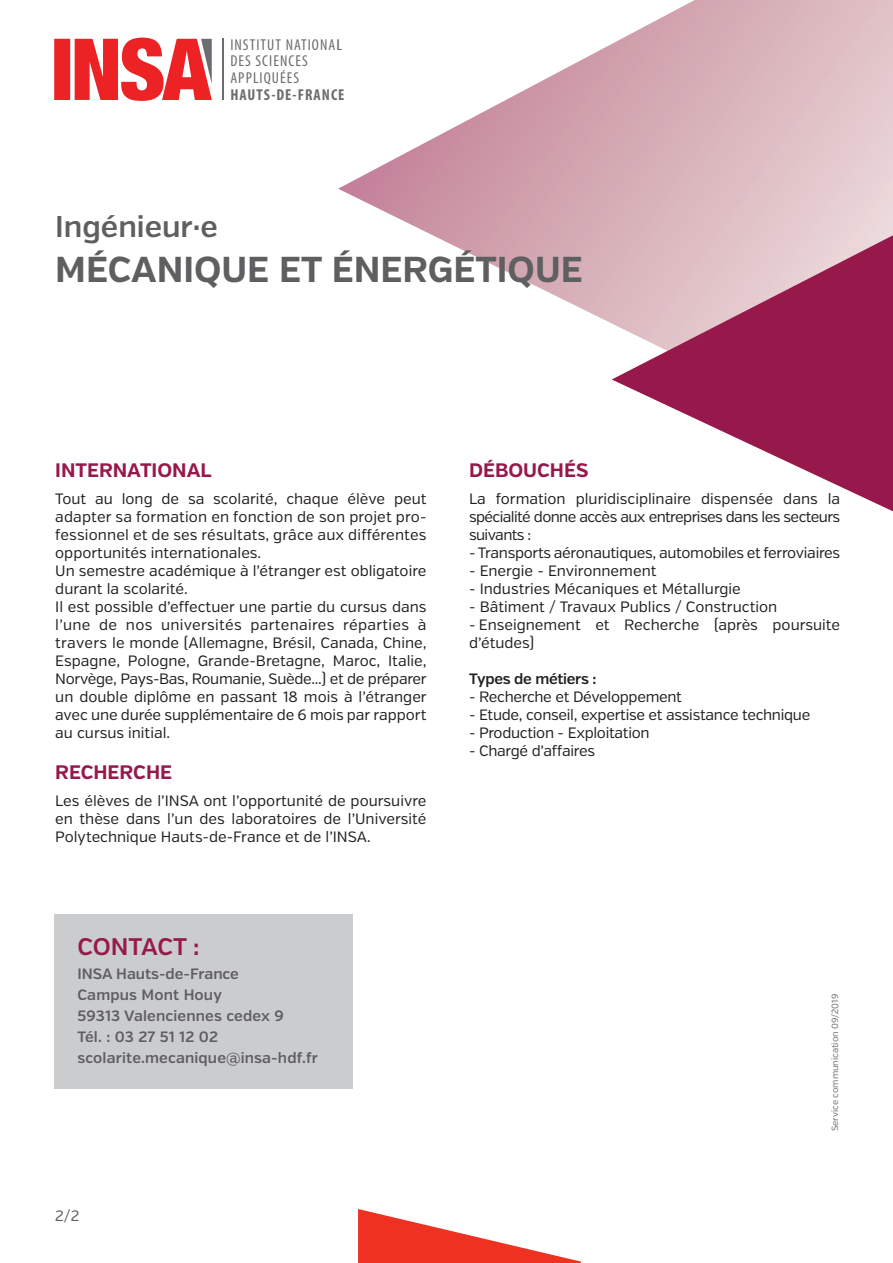
<style>
.page{position:relative;width:893px;height:1263px;background:#fff}
.page>*{position:absolute;margin:0;border:0;box-sizing:border-box;transform-origin:0 0}
.t1{font:700 36px "Verb";color:#5f5f62}
.t2{font:600 30px "Verb";color:#5f5f62}
.t3{font:600 24px "Verb";letter-spacing:-.005em;color:#97194c}
.t4{font:700 19.5px "Verb";color:#97194c}
.t5{font:condensed 15.9px/16.8px "Myriad Pro";letter-spacing:.065em;color:#6c6d70}
.t6{font:15px/18px "Verb";letter-spacing:-.005em;color:#231f20;text-align:justify}
.t7{font:600 15px "Verb";letter-spacing:.01em;color:#5f5f62}
.t8{font:600 15px "Verb";letter-spacing:-.02em;color:#231f20}
.t9{font:15px "Verb";color:#5f5f62}
.t10{font:9px "Verb";color:#6c6d70}
.s1{font-weight:700}
</style>
<div class="page">
<div style="left:54px;top:914px;width:299px;height:175px;background:#cbccce"></div>
<svg style="left:54px;top:38px;width:158px;height:63px"></svg>
<hr style="left:223px;top:39px;width:1px;height:61px;background:#6c6d70">
<svg style="left:358px;top:1209px;width:223px;height:54px"></svg>
<svg style="left:338px;top:0;width:555px;height:324px"></svg>
<svg style="left:612px;top:235px;width:281px;height:276px"></svg>
<p class="t5" style="left:230px;top:36px;width:116px">INSTITUT NATIONAL<br>DES SCIENCES<br>APPLIQUÉES<br><span class="s1">HAUTS-DE-FRANCE</span></p>
<p class="t2" style="left:55px;top:209px;width:164px">Ingénieur.e</p>
<p class="t1" style="left:55px;top:248px;width:529px">MÉCANIQUE ET ÉNERGÉTIQUE</p>
<p class="t4" style="left:55px;top:458px;width:158px">INTERNATIONAL</p>
<p class="t6" style="left:55px;top:490px;width:373px">Tout au long de sa scolarité, chaque élève peut adapter sa formation en fonction de son projet pro&shy;fessionnel et de ses résultats, grâce aux différentes opportunités internationales.</p>
<p class="t6" style="left:55px;top:562px;width:373px">Un semestre académique à l’étranger est obligatoire durant la scolarité.</p>
<p class="t6" style="left:55px;top:598px;width:373px">Il est possible d’effectuer une partie du cursus dans l’une de nos universités partenaires réparties à travers le monde (Allemagne, Brésil, Canada, Chine, Espagne, Pologne, Grande-Bretagne, Maroc, Italie, Norvège, Pays-Bas, Roumanie, Suède...) et de préparer un double diplôme en passant 18 mois à l’étranger avec une durée supplémentaire de 6 mois par rapport au cursus initial.</p>
<p class="t4" style="left:55px;top:760px;width:118px">RECHERCHE</p>
<p class="t6" style="left:55px;top:792px;width:373px">Les élèves de l’INSA ont l’opportunité de poursuivre en thèse dans l’un des laboratoires de l’Université Polytechnique Hauts-de-France et de l’INSA.</p>
<p class="t3" style="left:77px;top:932px;width:124px">CONTACT :</p>
<p class="t7" style="left:77px;top:964px;width:163px">INSA Hauts-de-France</p>
<p class="t7" style="left:77px;top:985px;width:146px">Campus Mont Houy</p>
<p class="t7" style="left:77px;top:1006px;width:208px">59313 Valenciennes cedex 9</p>
<p class="t7" style="left:77px;top:1027px;width:142px">Tél. : 03 27 51 12 02</p>
<p class="t7" style="left:77px;top:1048px;width:242px">scolarite.mecanique@insa-hdf.fr</p>
<p class="t9" style="left:55px;top:1207px;width:26px">2/2</p>
<p class="t4" style="left:469px;top:458px;width:121px">DÉBOUCHÉS</p>
<p class="t6" style="left:469px;top:490px;width:373px">La formation pluridisciplinaire dispensée dans la spécialité donne accès aux entreprises dans les secteurs suivants :</p>
<p class="t6" style="left:469px;top:544px;width:373px">- Transports aéronautiques, automobiles et ferroviaires</p>
<p class="t6" style="left:469px;top:562px;width:189px">- Energie - Environnement</p>
<p class="t6" style="left:469px;top:580px;width:273px">- Industries Mécaniques et Métallurgie</p>
<p class="t6" style="left:469px;top:598px;width:310px">- Bâtiment / Travaux Publics / Construction</p>
<p class="t6" style="left:469px;top:616px;width:373px">- Enseignement et Recherche (après poursuite d’études)</p>
<p class="t8" style="left:469px;top:669px;width:129px">Types de métiers :</p>
<p class="t6" style="left:469px;top:688px;width:214px">- Recherche et Développement</p>
<p class="t6" style="left:469px;top:706px;width:343px">- Etude, conseil, expertise et assistance technique</p>
<p class="t6" style="left:469px;top:724px;width:182px">- Production - Exploitation</p>
<p class="t6" style="left:469px;top:742px;width:127px">- Chargé d’affaires</p>
<p class="t10" style="left:830px;top:1131px;width:139px;rotate:-90deg">Service communication 09/2019</p>
</div>
